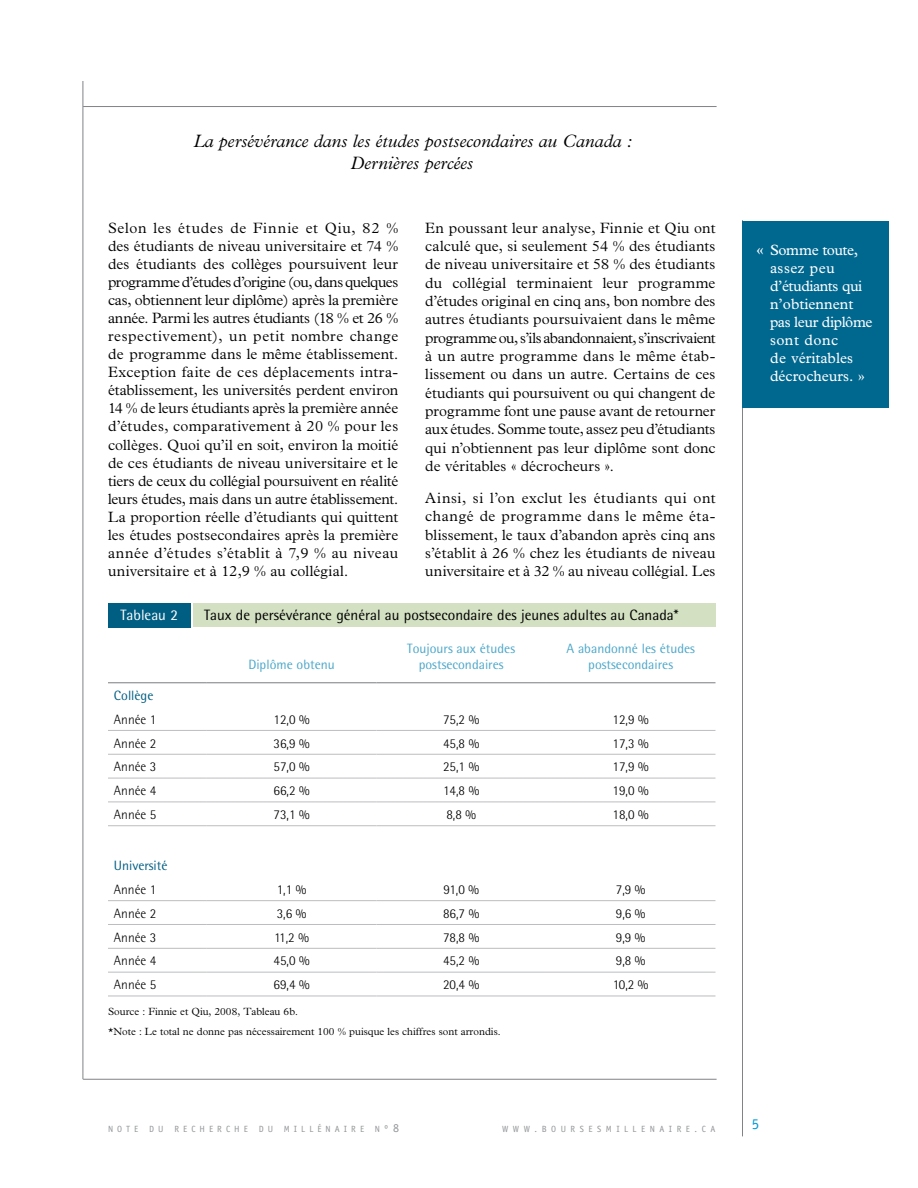
<style>
.page{position:relative;width:918px;height:1188px;background:#fff}
.page>*{position:absolute;margin:0;border:0;box-sizing:border-box;transform-origin:0 0}
.t1{font:italic 300 18px/21.6px "Plantin";color:#000;text-align:center}
.t2{font:300 15px/18.1px "Plantin";letter-spacing:.005em;color:#000;text-align:justify}
.t3{font:15px/18px "Plantin";color:#fff}
.t4{font:15px "Rotis Semi Sans";color:#000}
.t5{font:15px "Rotis Semi Sans";color:#fff}
.t6{font:15px "Officina Sans Std";color:#0099d8}
.t7{font:300 13.5px "Rotis Semi Sans";color:#000}
.t8{font:13.5px/16.2px "Rotis Semi Sans";color:#4ba7c9;text-align:center}
.t9{font:13.5px "Rotis Semi Sans";color:#005e83}
.t10{font:300 10.5px/20.7px "Plantin";color:#000}
.t11{font:9px "Officina Sans Std";letter-spacing:.45em;color:#939598}
.t12{font:9px "Officina Sans Std";letter-spacing:.5em;color:#939598}
.s1{font-size:10.5px}
.s2{font-size:12px}
.s3{font-family:"Utopia";font-size:16.5px}
.s4{font-family:"Utopia"}
</style>
<div class="page">
<hr style="left:83px;top:81px;width:1px;height:998px;background:#808285">
<hr style="left:742px;top:220px;width:1px;height:916px;background:#808285">
<hr style="left:83px;top:106px;width:634px;height:1px;background:#808285">
<hr style="left:83px;top:1079px;width:634px;height:1px;background:#808285">
<div style="left:193px;top:603px;width:523px;height:24px;background:#d3e0c2"></div>
<div style="left:108px;top:603px;width:82px;height:24px;background:#005e83"></div>
<hr style="left:108px;top:682px;width:99px;height:1px;background:#808285">
<hr style="left:207px;top:682px;width:169px;height:1px;background:#808285">
<hr style="left:376px;top:682px;width:170px;height:1px;background:#808285">
<hr style="left:546px;top:682px;width:170px;height:1px;background:#808285">
<hr style="left:108px;top:730px;width:99px;height:1px;background:#bcbdc0">
<hr style="left:207px;top:730px;width:169px;height:1px;background:#bcbdc0">
<hr style="left:376px;top:730px;width:170px;height:1px;background:#bcbdc0">
<hr style="left:546px;top:730px;width:170px;height:1px;background:#bcbdc0">
<hr style="left:108px;top:778px;width:99px;height:1px;background:#bcbdc0">
<hr style="left:207px;top:778px;width:169px;height:1px;background:#bcbdc0">
<hr style="left:376px;top:778px;width:170px;height:1px;background:#bcbdc0">
<hr style="left:546px;top:778px;width:170px;height:1px;background:#bcbdc0">
<hr style="left:108px;top:825px;width:99px;height:1px;background:#bcbdc0">
<hr style="left:207px;top:825px;width:169px;height:1px;background:#bcbdc0">
<hr style="left:376px;top:825px;width:170px;height:1px;background:#bcbdc0">
<hr style="left:546px;top:825px;width:170px;height:1px;background:#bcbdc0">
<hr style="left:108px;top:924px;width:99px;height:1px;background:#bcbdc0">
<hr style="left:207px;top:924px;width:169px;height:1px;background:#bcbdc0">
<hr style="left:376px;top:924px;width:170px;height:1px;background:#bcbdc0">
<hr style="left:546px;top:924px;width:170px;height:1px;background:#bcbdc0">
<hr style="left:108px;top:972px;width:99px;height:1px;background:#bcbdc0">
<hr style="left:207px;top:972px;width:169px;height:1px;background:#bcbdc0">
<hr style="left:376px;top:972px;width:170px;height:1px;background:#bcbdc0">
<hr style="left:546px;top:972px;width:170px;height:1px;background:#bcbdc0">
<hr style="left:108px;top:754px;width:99px;height:1px;background:#bcbdc0">
<hr style="left:207px;top:754px;width:169px;height:1px;background:#bcbdc0">
<hr style="left:376px;top:754px;width:170px;height:1px;background:#bcbdc0">
<hr style="left:546px;top:754px;width:170px;height:1px;background:#bcbdc0">
<hr style="left:108px;top:802px;width:99px;height:1px;background:#bcbdc0">
<hr style="left:207px;top:802px;width:169px;height:1px;background:#bcbdc0">
<hr style="left:376px;top:802px;width:170px;height:1px;background:#bcbdc0">
<hr style="left:546px;top:802px;width:170px;height:1px;background:#bcbdc0">
<hr style="left:108px;top:900px;width:99px;height:1px;background:#bcbdc0">
<hr style="left:207px;top:900px;width:169px;height:1px;background:#bcbdc0">
<hr style="left:376px;top:900px;width:170px;height:1px;background:#bcbdc0">
<hr style="left:546px;top:900px;width:170px;height:1px;background:#bcbdc0">
<hr style="left:108px;top:948px;width:99px;height:1px;background:#bcbdc0">
<hr style="left:207px;top:948px;width:169px;height:1px;background:#bcbdc0">
<hr style="left:376px;top:948px;width:170px;height:1px;background:#bcbdc0">
<hr style="left:546px;top:948px;width:170px;height:1px;background:#bcbdc0">
<hr style="left:108px;top:996px;width:99px;height:1px;background:#bcbdc0">
<hr style="left:207px;top:996px;width:169px;height:1px;background:#bcbdc0">
<hr style="left:376px;top:996px;width:170px;height:1px;background:#bcbdc0">
<hr style="left:546px;top:996px;width:170px;height:1px;background:#bcbdc0">
<div style="left:742px;top:221px;width:147px;height:186px;background:#00678f"></div>
<p class="t1" style="left:193px;top:131px;width:440px">La persévérance dans les études postsecondaires au Canada :<br>Dernières percées</p>
<p class="t2" style="left:108px;top:219px;width:292px">Selon les études de Finnie et Qiu, 82 % des étudiants de niveau universitaire et 74 % des étudiants des collèges poursuivent leur programme d’études d’origine (ou, dans quelques cas, obtiennent leur diplôme) après la première année. Parmi les autres étudiants (18 % et 26 % respectivement), un petit nombre change de programme dans le même établissement.<br>Exception faite de ces déplacements intra&shy;établissement, les universités perdent environ 14 % de leurs étudiants après la première année d’études, comparativement à 20 % pour les collèges. Quoi qu’il en soit, environ la moitié de ces étudiants de niveau universitaire et le tiers de ceux du collégial poursuivent en réalité leurs études, mais dans un autre établissement.<br>La proportion réelle d’étudiants qui quittent les études postsecondaires après la première année d’études s’établit à 7,9 % au niveau universitaire et à 12,9 % au collégial.</p>
<p class="t2" style="left:425px;top:219px;width:292px">En poussant leur analyse, Finnie et Qiu ont calculé que, si seulement 54 % des étudiants de niveau universitaire et 58 % des étudiants du collégial terminaient leur programme d’études original en cinq ans, bon nombre des autres étudiants poursuivaient dans le même programme ou, s’ils abandonnaient, s’inscrivaient à un autre programme dans le même étab&shy;lissement ou dans un autre. Certains de ces étudiants qui poursuivent ou qui changent de programme font une pause avant de retourner aux études. Somme toute, assez peu d’étudiants qui n’obtiennent pas leur diplôme sont donc de véritables « décrocheurs ».</p>
<p class="t2" style="left:425px;top:489px;width:292px">Ainsi, si l’on exclut les étudiants qui ont changé de programme dans le même éta&shy;blissement, le taux d’abandon après cinq ans s’établit à 26 % chez les étudiants de niveau universitaire et à 32 % au niveau collégial. Les</p>
<p class="t5" style="left:120px;top:606px;width:59px">Tableau 2</p>
<p class="t4" style="left:204px;top:606px;width:476px">Taux de persévérance général au postsecondaire des jeunes adultes au Canada*</p>
<p class="t8" style="left:248px;top:656px;width:88px">Diplôme obtenu</p>
<p class="t8" style="left:407px;top:640px;width:109px">Toujours aux études postsecondaires</p>
<p class="t8" style="left:566px;top:640px;width:130px">A abandonné les études postsecondaires</p>
<p class="t9" style="left:114px;top:687px;width:41px">Collège</p>
<p class="t7" style="left:114px;top:711px;width:44px">Année 1</p>
<p class="t7" style="left:274px;top:711px;width:38px">12,0 %</p>
<p class="t7" style="left:443px;top:711px;width:38px">75,2 %</p>
<p class="t7" style="left:613px;top:711px;width:38px">12,9 %</p>
<p class="t7" style="left:114px;top:735px;width:44px">Année 2</p>
<p class="t7" style="left:274px;top:735px;width:38px">36,9 %</p>
<p class="t7" style="left:443px;top:735px;width:38px">45,8 %</p>
<p class="t7" style="left:613px;top:735px;width:38px">17,3 %</p>
<p class="t7" style="left:114px;top:759px;width:44px">Année 3</p>
<p class="t7" style="left:274px;top:759px;width:38px">57,0 %</p>
<p class="t7" style="left:443px;top:759px;width:38px">25,1 %</p>
<p class="t7" style="left:613px;top:759px;width:38px">17,9 %</p>
<p class="t7" style="left:114px;top:783px;width:44px">Année 4</p>
<p class="t7" style="left:274px;top:783px;width:38px">66,2 %</p>
<p class="t7" style="left:443px;top:783px;width:38px">14,8 %</p>
<p class="t7" style="left:613px;top:783px;width:38px">19,0 %</p>
<p class="t7" style="left:114px;top:807px;width:44px">Année 5</p>
<p class="t7" style="left:274px;top:807px;width:38px">73,1 %</p>
<p class="t7" style="left:446px;top:807px;width:31px">8,8 %</p>
<p class="t7" style="left:613px;top:807px;width:38px">18,0 %</p>
<p class="t9" style="left:114px;top:858px;width:55px">Université</p>
<p class="t7" style="left:114px;top:882px;width:44px">Année 1</p>
<p class="t7" style="left:277px;top:882px;width:31px">1,1 %</p>
<p class="t7" style="left:443px;top:882px;width:37px">91,0 %</p>
<p class="t7" style="left:616px;top:882px;width:31px">7,9 %</p>
<p class="t7" style="left:114px;top:905px;width:44px">Année 2</p>
<p class="t7" style="left:277px;top:905px;width:31px">3,6 %</p>
<p class="t7" style="left:443px;top:905px;width:38px">86,7 %</p>
<p class="t7" style="left:616px;top:905px;width:31px">9,6 %</p>
<p class="t7" style="left:114px;top:929px;width:44px">Année 3</p>
<p class="t7" style="left:274px;top:929px;width:36px">11,2 %</p>
<p class="t7" style="left:443px;top:929px;width:38px">78,8 %</p>
<p class="t7" style="left:616px;top:929px;width:31px">9,9 %</p>
<p class="t7" style="left:114px;top:953px;width:44px">Année 4</p>
<p class="t7" style="left:274px;top:953px;width:38px">45,0 %</p>
<p class="t7" style="left:443px;top:953px;width:38px">45,2 %</p>
<p class="t7" style="left:616px;top:953px;width:31px">9,8 %</p>
<p class="t7" style="left:114px;top:977px;width:44px">Année 5</p>
<p class="t7" style="left:274px;top:977px;width:38px">69,4 %</p>
<p class="t7" style="left:443px;top:977px;width:38px">20,4 %</p>
<p class="t7" style="left:613px;top:977px;width:37px">10,2 %</p>
<p class="t10" style="left:108px;top:1001px;width:394px">Source : Finnie et Qiu, 2008, Tableau 6b.<br>*Note : Le total ne donne pas nécessairement 100 % puisque les chiffres sont arrondis.</p>
<p class="t11" style="left:108px;top:1124px;width:293px">NOTE DU RECHERCHE DU MILLÉNAIRE N<span class="s1">º</span><span class="s2">8</span></p>
<p class="t12" style="left:502px;top:1124px;width:215px">WWW.BOURSESMILLENAIRE.CA</p>
<p class="t3" style="left:770px;top:241px;width:104px;text-indent:-14px"><span class="s3">«</span> Somme toute, assez peu d’étudiants qui n’obtiennent pas leur diplôme sont donc<br>de véritables décrocheurs. <span class="s4">»</span></p>
<p class="t6" style="left:752px;top:1116px;width:9px">5</p>
</div>
